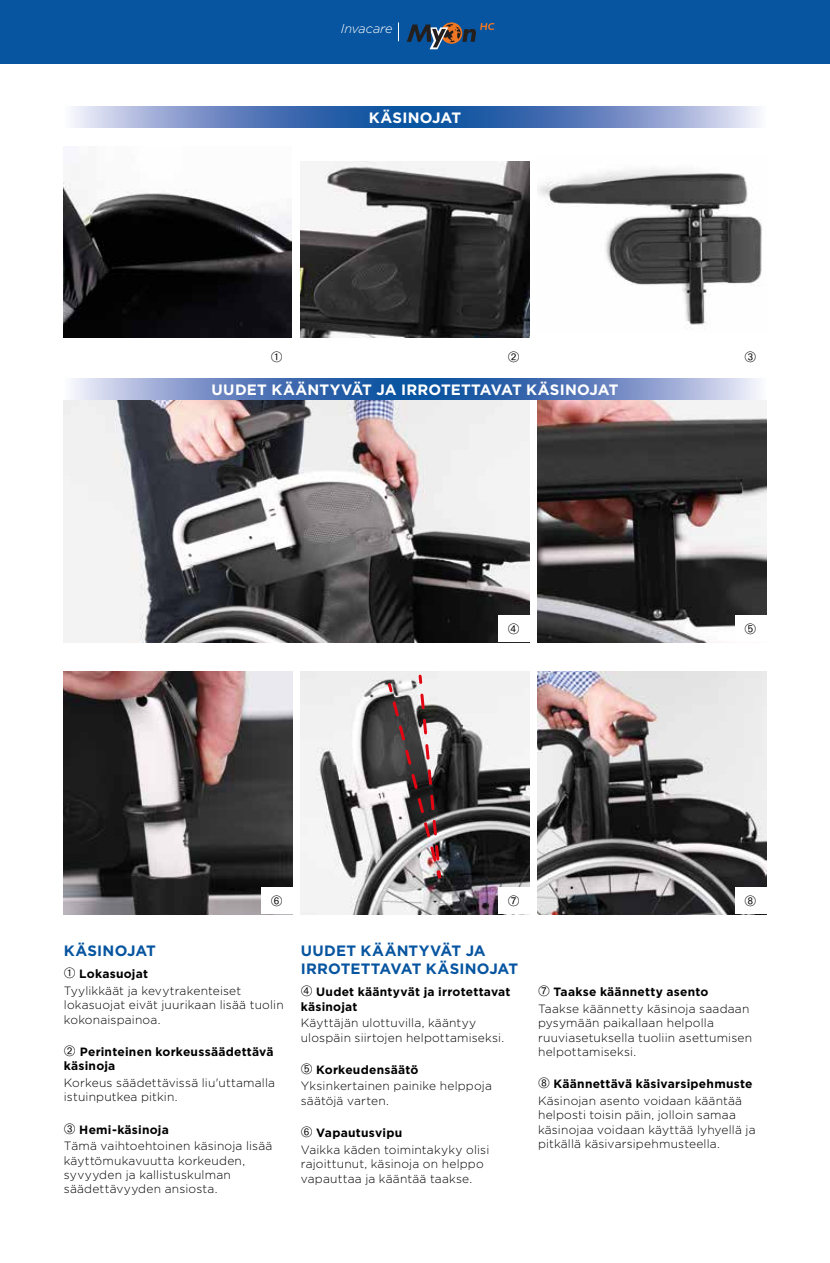
<style>
.page{position:relative;width:830px;height:1263px;background:#fff}
.page>*{position:absolute;margin:0;border:0;box-sizing:border-box;transform-origin:0 0}
.t1{font:700 15px "Gotham";letter-spacing:.015em;color:#fff}
.t2{font:700 15px/18px "Gotham";letter-spacing:.015em;color:#0755a0}
.t3{font:italic 300 12.75px "Gotham";color:#fff}
.t4{font:300 12px/14.4px "Gotham";letter-spacing:.015em;color:#000}
.t5{font:700 12px/14.4px "Gotham";letter-spacing:.02em;color:#000}
.t6{font:italic 300 2.25px "Gotham";color:#fff}
.s1{font-weight:700}
</style>
<div class="page">
<div style="left:0;top:0;width:829px;height:64px;background:#0755a0"></div>
<img style="left:64px;top:180px;width:227px;height:157px">
<img style="left:300px;top:162px;width:229px;height:175px">
<img style="left:537px;top:169px;width:225px;height:161px">
<img style="left:537px;top:400px;width:228px;height:242px">
<img style="left:64px;top:672px;width:228px;height:242px">
<img style="left:300px;top:672px;width:229px;height:242px">
<img style="left:537px;top:672px;width:228px;height:242px">
<img style="left:64px;top:400px;width:465px;height:242px">
<svg style="left:385px;top:673px;width:61px;height:242px"></svg>
<svg style="left:73px;top:378px;width:685px;height:22px;background:#6788c1"></svg>
<svg style="left:73px;top:106px;width:685px;height:22px;background:#6788c1"></svg>
<div style="left:734px;top:615px;width:31px;height:27px;background:#fff"></div>
<div style="left:261px;top:887px;width:31px;height:27px;background:#fff"></div>
<div style="left:497px;top:887px;width:32px;height:27px;background:#fff"></div>
<div style="left:734px;top:887px;width:31px;height:27px;background:#fff"></div>
<div style="left:497px;top:615px;width:32px;height:27px;background:#fff"></div>
<svg style="left:398px;top:22px;width:1px;height:19px"></svg>
<svg style="left:407px;top:22px;width:87px;height:27px"></svg>
<p class="t3" style="left:341px;top:20px;width:53px">Invacare</p>
<p class="t6" style="left:392px;top:24px;width:2px">®</p>
<p class="t1" style="left:369px;top:108px;width:94px">KÄSINOJAT</p>
<p class="t1" style="left:211px;top:380px;width:408px">UUDET KÄÄNTYVÄT JA IRROTETTAVAT KÄSINOJAT</p>
<p class="t2" style="left:64px;top:941px;width:94px">KÄSINOJAT</p>
<p class="t4" style="left:64px;top:965px;width:179px;line-height:16.5px">➀ <span class="s1">Lokasuojat<br></span>Tyylikkäät ja kevytrakenteiset</p>
<p class="t4" style="left:64px;top:997px;width:221px">lokasuojat eivät juurikaan lisää tuolin kokonaispainoa.</p>
<p class="t5" style="left:64px;top:1044px;width:211px">➁ Perinteinen korkeussäädettävä käsinoja</p>
<p class="t4" style="left:64px;top:1075px;width:212px">Korkeus säädettävissä liu'uttamalla istuinputkea pitkin.</p>
<p class="t4" style="left:64px;top:1121px;width:210px;line-height:16.5px">➂ <span class="s1">Hemi-käsinoja<br></span>Tämä vaihtoehtoinen käsinoja lisää</p>
<p class="t4" style="left:64px;top:1153px;width:183px">käyttömukavuutta korkeuden, syvyyden ja kallistuskulman säädettävyyden ansiosta.</p>
<p class="t2" style="left:300px;top:941px;width:219px">UUDET KÄÄNTYVÄT JA<br>IRROTETTAVAT KÄSINOJAT</p>
<p class="t5" style="left:300px;top:985px;width:211px">➃ Uudet kääntyvät ja irrotettavat käsinojat</p>
<p class="t4" style="left:300px;top:1015px;width:205px">Käyttäjän ulottuvilla, kääntyy ulospäin siirtojen helpottamiseksi.</p>
<p class="t4" style="left:300px;top:1061px;width:193px;line-height:16.5px">➄ <span class="s1">Korkeudensäätö<br></span>Yksinkertainen painike helppoja</p>
<p class="t4" style="left:300px;top:1093px;width:90px">säätöjä varten.</p>
<p class="t4" style="left:300px;top:1124px;width:190px;line-height:16.5px">➅ <span class="s1">Vapautusvipu<br></span>Vaikka käden toimintakyky olisi</p>
<p class="t4" style="left:300px;top:1156px;width:184px">rajoittunut, käsinoja on helppo vapauttaa ja kääntää taakse.</p>
<p class="t4" style="left:538px;top:983px;width:213px;line-height:16.5px">➆ <span class="s1">Taakse käännetty asento<br></span>Taakse käännetty käsinoja saadaan</p>
<p class="t4" style="left:538px;top:1015px;width:215px">pysymään paikallaan helpolla ruuviasetuksella tuoliin asettumisen helpottamiseksi.</p>
<p class="t4" style="left:538px;top:1075px;width:216px;line-height:16.5px">➇ <span class="s1">Käännettävä käsivarsipehmuste<br></span>Käsinojan asento voidaan kääntää</p>
<p class="t4" style="left:538px;top:1107px;width:219px">helposti toisin päin, jolloin samaa käsinojaa voidaan käyttää lyhyellä ja pitkällä käsivarsipehmusteella.</p>
</div>
